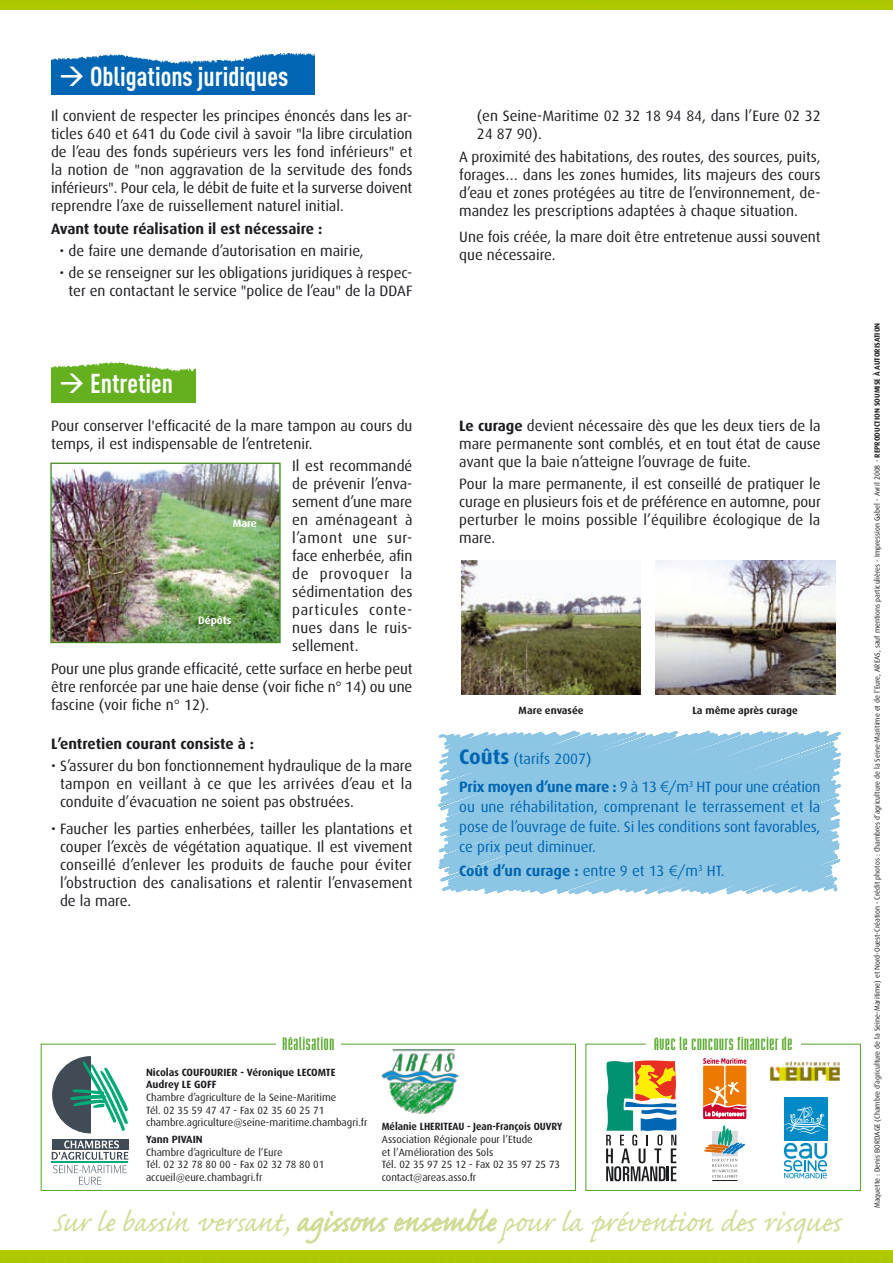
<style>
.page{position:relative;width:893px;height:1263px;background:#fff}
.page>*{position:absolute;margin:0;border:0;box-sizing:border-box;transform-origin:0 0}
.t1{font:36px "Caflisch Script Pro";color:#cfdc94}
.t2{font:700 27px "DIN Cond";color:#fff}
.t3{font:15px/18px "Dax";color:#1b1c20;text-align:justify}
.t4{font:15px/19.8px "Dax";letter-spacing:-.005em;color:#0065b2}
.t5{font:700 15px "Dax";color:#1b1c20}
.t6{font:700 condensed 15px "Briem Akademi Std";letter-spacing:.05em;color:#52a725}
.t7{font:700 15px "Dax";color:#0065b2}
.t8{font:700 10.8px "Dax";color:#fff}
.t9{font:10.5px/12.6px "Dax";color:#1b1c20}
.t10{font:700 10.5px/12.6px "Dax";color:#1b1c20}
.t11{font:700 10.5px "Dax";color:#1b1c20;scale:.94 1}
.t12{font:7.5px "Dax";color:#1b1c20}
.s1{font-weight:700}
.s2{font-weight:700;font-size:21px}
.s3{font-family:"Frutiger LT Std";font-weight:300}
.s4{font-weight:400}
</style>
<div class="page">
<div style="left:0;top:1250px;width:893px;height:13px;background:#afc900"></div>
<img style="left:51px;top:53px;width:264px;height:42px">
<img style="left:51px;top:362px;width:145px;height:40px">
<svg style="left:438px;top:687px;width:403px;height:208px"></svg>
<svg style="left:297px;top:1210px;width:91px;height:34px"></svg>
<svg style="left:394px;top:1208px;width:103px;height:24px"></svg>
<div style="left:0;top:0;width:893px;height:10px;background:#afc900"></div>
<img style="left:656px;top:560px;width:179px;height:134px">
<img style="left:461px;top:560px;width:180px;height:134px">
<img style="left:52px;top:465px;width:227px;height:176px">
<div style="left:50px;top:463px;width:231px;height:180px;border:1px solid #488f29"></div>
<div style="left:41px;top:1044px;width:535px;height:147px;border:1px solid #52a725"></div>
<div style="left:276px;top:1030px;width:64px;height:26px;background:#fff"></div>
<div style="left:585px;top:1044px;width:276px;height:147px;border:1px solid #52a725"></div>
<div style="left:646px;top:1033px;width:154px;height:20px;background:#fff"></div>
<div style="left:52px;top:1139px;width:76px;height:11px;background:#404b55"></div>
<svg style="left:51px;top:1140px;width:77px;height:45px"></svg>
<svg style="left:52px;top:1056px;width:76px;height:77px"></svg>
<hr style="left:52px;top:1161px;width:76px;height:2px;background:#0a7">
<svg style="left:703px;top:1058px;width:43px;height:61px;background:#ea8247"></svg>
<svg style="left:606px;top:1060px;width:70px;height:121px"></svg>
<img style="left:769px;top:1061px;width:71px;height:20px">
<svg style="left:704px;top:1125px;width:41px;height:56px"></svg>
<div style="left:784px;top:1097px;width:43px;height:44px;background:#008bc6"></div>
<svg style="left:784px;top:1143px;width:43px;height:35px"></svg>
<svg style="left:784px;top:1107px;width:43px;height:27px"></svg>
<img style="left:381px;top:1049px;width:79px;height:65px">
<h2 class="t2" style="left:59px;top:60px;width:231px">→ Obligations juridiques</h2>
<p class="t3" style="left:51px;top:107px;width:363px">Il convient de respecter les principes énoncés dans les ar&shy;ticles 640 et 641 du Code civil à savoir "la libre circulation de l’eau des fonds supérieurs vers les fond inférieurs" et la notion de "non aggravation de la servitude des fonds inférieurs". Pour cela, le débit de fuite et la surverse doivent reprendre l’axe de ruissellement naturel initial.</p>
<p class="t5" style="left:51px;top:220px;width:273px">Avant toute réalisation il est nécessaire :</p>
<p class="t3" style="left:60px;top:242px;width:306px">• de faire une demande d’autorisation en mairie,</p>
<p class="t3" style="left:60px;top:264px;width:354px;text-align:right">• de se renseigner sur les obligations juridiques à respec&shy;ter en contactant le service "police de l’eau" de la DDAF</p>
<h2 class="t2" style="left:59px;top:367px;width:116px">→ Entretien</h2>
<p class="t3" style="left:51px;top:417px;width:363px">Pour conserver l'efficacité de la mare tampon au cours du temps, il est indispensable de l’entretenir.</p>
<p class="t3" style="left:292px;top:457px;width:122px">Il est recommandé de prévenir l’enva&shy;sement d’une mare en aménageant à l’amont une sur&shy;face enherbée, afin de provoquer la sédimentation des particules conte&shy;nues dans le ruis&shy;sellement.</p>
<p class="t3" style="left:51px;top:660px;width:363px">Pour une plus grande efficacité, cette surface en herbe peut être renforcée par une haie dense (voir fiche n° 14) ou une fascine (voir fiche n° 12).</p>
<p class="t5" style="left:51px;top:735px;width:205px">L’entretien courant consiste à :</p>
<p class="t3" style="left:60px;top:757px;width:354px;text-indent:-9px">• S’assurer du bon fonctionnement hydraulique de la mare tampon en veillant à ce que les arrivées d’eau et la conduite d’évacuation ne soient pas obstruées.</p>
<p class="t3" style="left:60px;top:820px;width:354px;text-indent:-9px">• Faucher les parties enherbées, tailler les plantations et couper l’excès de végétation aquatique. Il est vivement conseillé d’enlever les produits de fauche pour éviter l’obstruction des canalisations et ralentir l’envasement de la mare.</p>
<p class="t8" style="left:233px;top:517px;width:26px">Mare</p>
<p class="t8" style="left:198px;top:614px;width:35px">Dépôts</p>
<p class="t3" style="left:477px;top:107px;width:345px">(en Seine-Maritime 02 32 18 94 84, dans l’Eure 02 32<br>24 87 90).</p>
<p class="t3" style="left:459px;top:147px;width:363px">A proximité des habitations, des routes, des sources, puits, forages… dans les zones humides, lits majeurs des cours d’eau et zones protégées au titre de l’environnement, de&shy;mandez les prescriptions adaptées à chaque situation.</p>
<p class="t3" style="left:459px;top:228px;width:363px">Une fois créée, la mare doit être entretenue aussi souvent que nécessaire.</p>
<p class="t3" style="left:459px;top:417px;width:363px"><span class="s1">Le curage</span> devient nécessaire dès que les deux tiers de la mare permanente sont comblés, et en tout état de cause avant que la baie n’atteigne l’ouvrage de fuite.</p>
<p class="t3" style="left:459px;top:475px;width:363px">Pour la mare permanente, il est conseillé de pratiquer le curage en plusieurs fois et de préférence en automne, pour perturber le moins possible l’équilibre écologique de la mare.</p>
<p class="t10" style="left:519px;top:704px;width:67px">Mare envasée</p>
<p class="t10" style="left:692px;top:704px;width:107px">La même après curage</p>
<p class="t4" style="left:459px;top:744px;width:363px;line-height:28.3px"><span class="s2">Coûts</span> (tarifs 2007)<br><span class="s1">Prix moyen d’une mare :</span> 9 à 13 <span class="s3">€</span>/m<sup>3</sup> HT pour une création</p>
<p class="t4" style="left:459px;top:797px;width:363px;text-align:justify">ou une réhabilitation, comprenant le terrassement et la pose de l’ouvrage de fuite. Si les conditions sont favorables, ce prix peut diminuer.</p>
<p class="t7" style="left:459px;top:862px;width:267px">Coût d’un curage : <span class="s4">entre 9 et 13</span> <span class="s3">€</span><span class="s4">/m</span><sup>3</sup> <span class="s4">HT.</span></p>
<p class="t6" style="left:283px;top:1036px;width:53px">Réalisation</p>
<p class="t6" style="left:654px;top:1036px;width:140px">Avec le concours financier de</p>
<p class="t10" style="left:146px;top:1066px;width:191px">Nicolas COUFOURIER - Véronique LECOMTE<br>Audrey LE GOFF</p>
<p class="t9" style="left:146px;top:1091px;width:223px">Chambre d’agriculture de la Seine-Maritime<br>Tél. 02 35 59 47 47 - Fax 02 35 60 25 71 chambre.agriculture@seine-maritime.chambagri.fr</p>
<p class="t10" style="left:146px;top:1133px;width:58px">Yann PIVAIN</p>
<p class="t9" style="left:146px;top:1146px;width:180px">Chambre d’agriculture de l’Eure<br>Tél. 02 32 78 80 00 - Fax 02 32 78 80 01 accueil@eure.chambagri.fr</p>
<p class="t11" style="left:382px;top:1121px;width:194px">Mélanie LHERITEAU - Jean-François OUVRY</p>
<p class="t9" style="left:382px;top:1133px;width:180px">Association Régionale pour l’Etude<br>et l’Amélioration des Sols<br>Tél. 02 35 97 25 12 - Fax 02 35 97 25 73 contact@areas.asso.fr</p>
<h1 class="t1" style="left:52px;top:1203px;width:792px">Sur le bassin versant, agissons ensemble pour la prévention des risques</h1>
<p class="t12" style="left:873px;top:1208px;width:887px;rotate:-90deg">Maquette : Denis BORDAGE (Chambre d’agriculture de la Seine-Maritime) et Nord-Ouest-Création - Crédit photos : Chambres d’agriculture de la Seine-Maritime et de l’Eure, AREAS, sauf mentions particulières - Impression Gabel - Avril 2008 - <span class="s1">REPRODUCTION SOUMISE À AUTORISATION</span></p>
</div>
